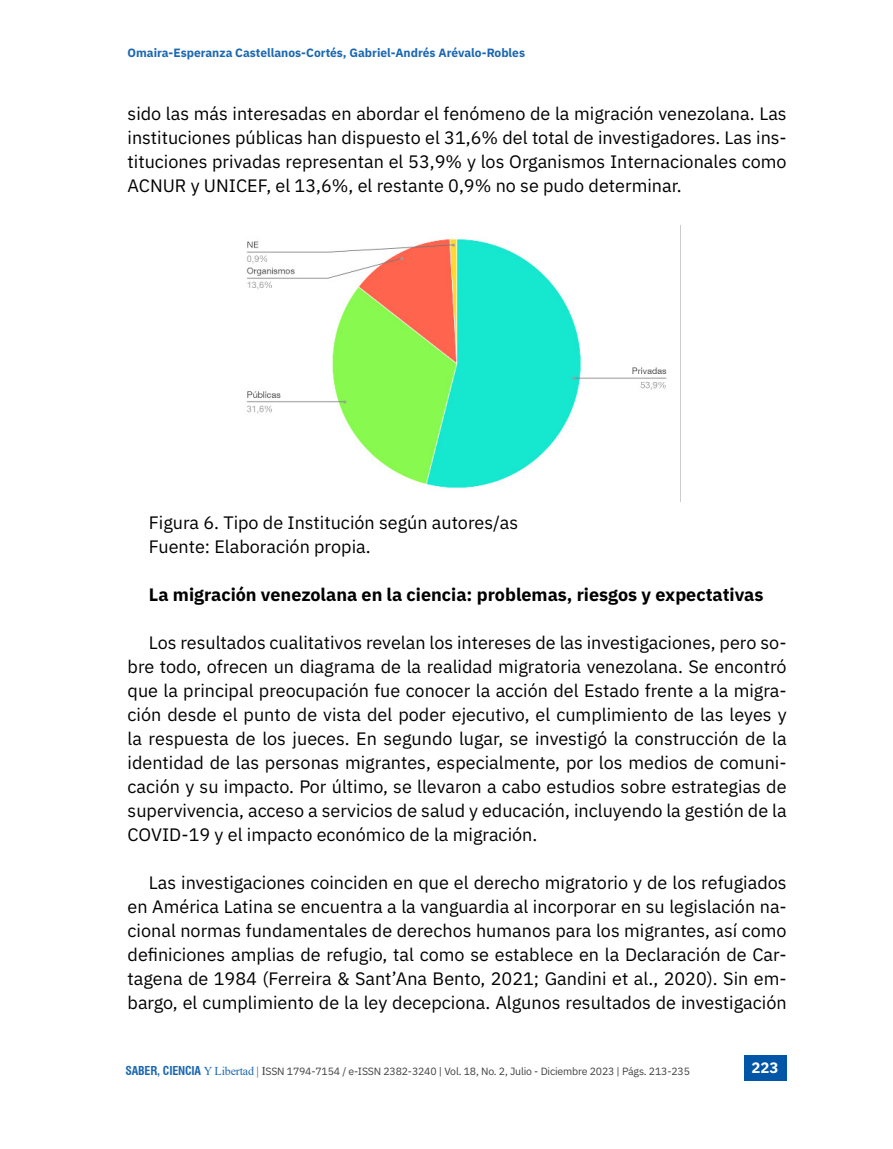
<style>
.page{position:relative;width:893px;height:1149px;background:#fff}
.page>*{position:absolute;margin:0;border:0;box-sizing:border-box;transform-origin:0 0}
.t1{font:18px/24px "IBM Plex Sans";color:#000;text-align:justify}
.t2{font:700 18px "IBM Plex Sans";color:#000}
.t3{font:700 15px "IBM Plex Sans";color:#fff}
.t4{font:700 12px "IBM Plex Sans";color:#1b67b0}
.t5{font:10.5px "IBM Plex Sans";letter-spacing:-.015em;color:#414042}
.s1{font-family:"Swiss 721 BT";font-weight:700;font-stretch:condensed;font-size:12px;color:#1b67b0}
.s2{font-family:"Times New Roman";font-size:12px;color:#1b67b0}
.s3{font-family:"Times New Roman";font-size:12px}
</style>
<div class="page">
<div style="left:744px;top:1054px;width:43px;height:26px;background:#0256a7"></div>
<img style="left:246px;top:238px;width:421px;height:251px">
<p class="t4" style="left:128px;top:43px;width:399px">Omaira-Esperanza Castellanos-Cortés, Gabriel-Andrés Arévalo-Robles</p>
<p class="t1" style="left:128px;top:100px;width:661px">sido las más interesadas en abordar el fenómeno de la migración venezolana. Las instituciones públicas han dispuesto el 31,6% del total de investigadores. Las ins&shy;tituciones privadas representan el 53,9% y los Organismos Internacionales como ACNUR y UNICEF, el 13,6%, el restante 0,9% no se pudo determinar.</p>
<p class="t1" style="left:149px;top:508px;width:371px">Figura 6. Tipo de Institución según autores/as<br>Fuente: Elaboración propia.</p>
<p class="t2" style="left:149px;top:580px;width:616px">La migración venezolana en la ciencia: problemas, riesgos y expectativas</p>
<p class="t1" style="left:128px;top:628px;width:661px;text-indent:21px">Los resultados cualitativos revelan los intereses de las investigaciones, pero so&shy;bre todo, ofrecen un diagrama de la realidad migratoria venezolana. Se encontró que la principal preocupación fue conocer la acción del Estado frente a la migra&shy;ción desde el punto de vista del poder ejecutivo, el cumplimiento de las leyes y la respuesta de los jueces. En segundo lugar, se investigó la construcción de la identidad de las personas migrantes, especialmente, por los medios de comuni&shy;cación y su impacto. Por último, se llevaron a cabo estudios sobre estrategias de supervivencia, acceso a servicios de salud y educación, incluyendo la gestión de la COVID-19 y el impacto económico de la migración.</p>
<p class="t1" style="left:128px;top:868px;width:661px;text-indent:21px">Las investigaciones coinciden en que el derecho migratorio y de los refugiados en América Latina se encuentra a la vanguardia al incorporar en su legislación na&shy;cional normas fundamentales de derechos humanos para los migrantes, así como definiciones amplias de refugio, tal como se establece en la Declaración de Car&shy;tagena de 1984 (Ferreira &amp; Sant’Ana Bento, 2021; Gandini et al., 2020). Sin em&shy;bargo, el cumplimiento de la ley decepciona. Algunos resultados de investigación</p>
<p class="t5" style="left:125px;top:1062px;width:566px"><span class="s1">SABER, CIENCIA</span> <span class="s2">Y Libertad</span> <span class="s3">| I</span>SSN 1794-7154 / e-ISSN 2382-3240 | Vol. 18, No. 2, Julio - Diciembre 2023 | Págs. 213-235</p>
<p class="t3" style="left:751px;top:1055px;width:28px">223</p>
</div>
